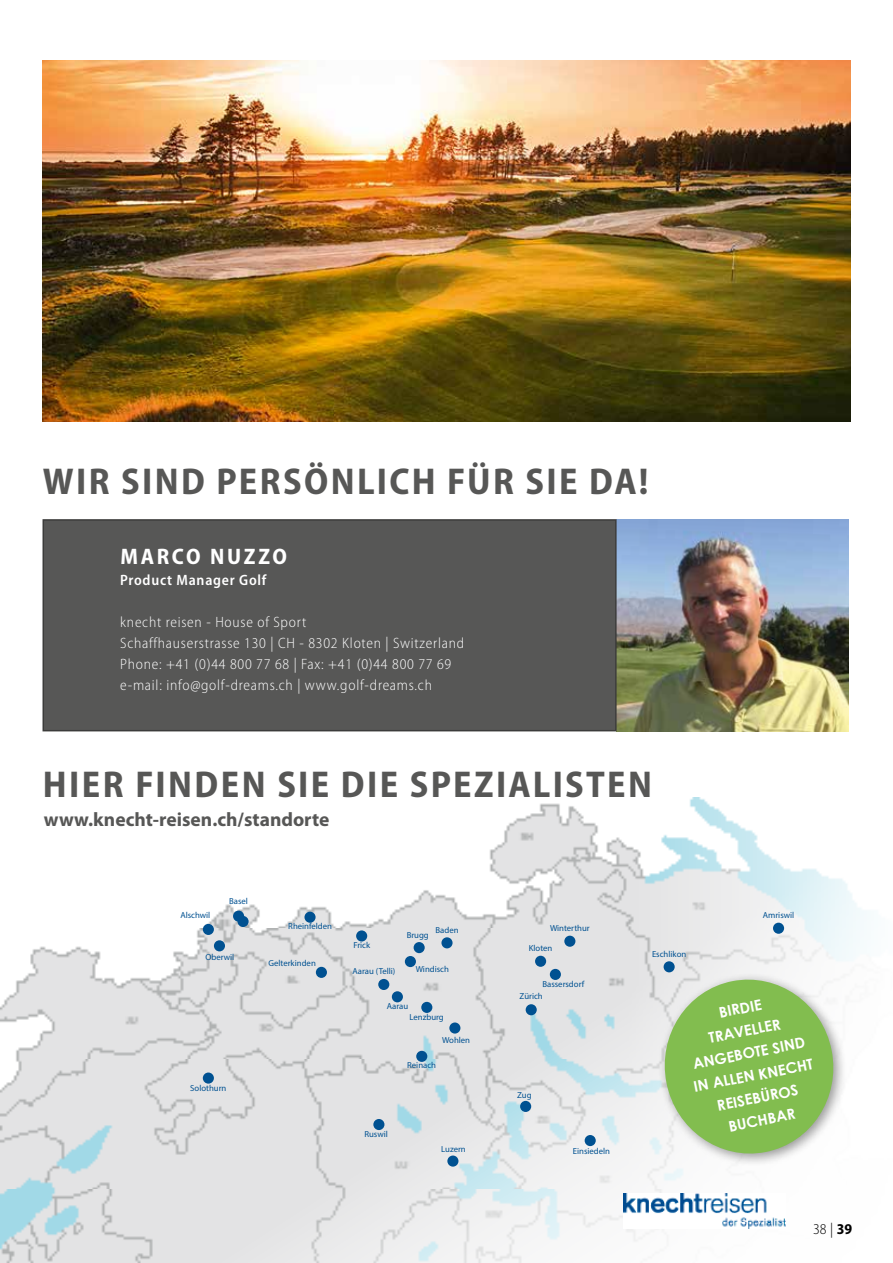
<style>
.page{position:relative;width:893px;height:1263px;background:#fff}
.page>*{position:absolute;margin:0;border:0;box-sizing:border-box;transform-origin:0 0}
.t1{font:700 semi-condensed 37.5px "Myriad Pro";letter-spacing:.065em;color:#575756}
.t2{font:700 semi-condensed 22.5px "Myriad Pro";letter-spacing:.115em;color:#fff}
.t3{font:700 19.5px "Myriad Pro";color:#575756}
.t4{font:300 semi-condensed 15px/21px "Myriad Pro";letter-spacing:.05em;color:#fff}
.t5{font:600 semi-condensed 15px "Myriad Pro";letter-spacing:.05em;color:#fff}
.t6{font:300 semi-condensed 15px "Myriad Pro";color:#000}
.t7{font:700 14.7px/22.6px "Century Gothic";color:#fff;text-align:center}
.t8{font:8.7px "Myriad Pro";color:#005191}
.s1{font-weight:700}
</style>
<div class="page">
<img style="left:0;top:797px;width:867px;height:466px">
<div style="left:449px;top:1022px;width:11px;height:11px;background:#005191;border-radius:50%"></div>
<div style="left:585px;top:1135px;width:11px;height:11px;background:#005191;border-radius:50%"></div>
<div style="left:526px;top:1004px;width:11px;height:11px;background:#005191;border-radius:50%"></div>
<div style="left:550px;top:969px;width:11px;height:11px;background:#005191;border-radius:50%"></div>
<div style="left:535px;top:956px;width:11px;height:11px;background:#005191;border-radius:50%"></div>
<div style="left:564px;top:936px;width:11px;height:11px;background:#005191;border-radius:50%"></div>
<div style="left:664px;top:961px;width:11px;height:11px;background:#005191;border-radius:50%"></div>
<div style="left:773px;top:923px;width:11px;height:11px;background:#005191;border-radius:50%"></div>
<div style="left:416px;top:1051px;width:11px;height:11px;background:#005191;border-radius:50%"></div>
<div style="left:373px;top:1119px;width:11px;height:11px;background:#005191;border-radius:50%"></div>
<div style="left:447px;top:1155px;width:11px;height:11px;background:#005191;border-radius:50%"></div>
<div style="left:421px;top:1002px;width:11px;height:11px;background:#005191;border-radius:50%"></div>
<div style="left:392px;top:991px;width:11px;height:11px;background:#005191;border-radius:50%"></div>
<div style="left:405px;top:956px;width:11px;height:11px;background:#005191;border-radius:50%"></div>
<div style="left:414px;top:942px;width:11px;height:11px;background:#005191;border-radius:50%"></div>
<div style="left:441px;top:937px;width:12px;height:11px;background:#005191;border-radius:50%"></div>
<div style="left:356px;top:930px;width:11px;height:11px;background:#005191;border-radius:50%"></div>
<div style="left:304px;top:912px;width:12px;height:11px;background:#005191;border-radius:50%"></div>
<div style="left:233px;top:910px;width:11px;height:12px;background:#005191;border-radius:50%"></div>
<div style="left:203px;top:1072px;width:11px;height:12px;background:#005191;border-radius:50%"></div>
<div style="left:378px;top:979px;width:11px;height:11px;background:#005191;border-radius:50%"></div>
<div style="left:238px;top:916px;width:11px;height:11px;background:#005191;border-radius:50%"></div>
<div style="left:203px;top:924px;width:11px;height:11px;background:#005191;border-radius:50%"></div>
<div style="left:214px;top:940px;width:11px;height:11px;background:#005191;border-radius:50%"></div>
<div style="left:316px;top:967px;width:11px;height:11px;background:#005191;border-radius:50%"></div>
<div style="left:520px;top:1101px;width:11px;height:11px;background:#005191;border-radius:50%"></div>
<div style="left:657px;top:973px;width:190px;height:194px;background:#fbfbfb"></div>
<svg style="left:657px;top:972px;width:184px;height:189px"></svg>
<img style="left:43px;top:60px;width:807px;height:362px">
<img style="left:617px;top:520px;width:232px;height:211px">
<div style="left:43px;top:519px;width:574px;height:212px;background:#575756;border:2px solid #3c3c3b"></div>
<img style="left:624px;top:1193px;width:162px;height:35px">
<h1 class="t1" style="left:43px;top:461px;width:607px">WIR SIND PERSÖNLICH FÜR SIE DA!</h1>
<h2 class="t2" style="left:120px;top:543px;width:168px">MARCO NUZZO</h2>
<h3 class="t5" style="left:120px;top:571px;width:148px">Product Manager Golf</h3>
<h3 class="t4" style="left:120px;top:611px;width:345px">knecht reisen - House of Sport<br>Schaffhauserstrasse 130 | CH - 8302 Kloten | Switzerland Phone: +41 (0)44 800 77 68 | Fax: +41 (0)44 800 77 69 e-mail: info@golf-dreams.ch | www.golf-dreams.ch</h3>
<h1 class="t1" style="left:43px;top:764px;width:611px">HIER FINDEN SIE DIE SPEZIALISTEN</h1>
<h3 class="t3" style="left:44px;top:806px;width:287px">www.knecht-reisen.ch/standorte</h3>
<p class="t8" style="left:229px;top:896px;width:20px">Basel</p>
<p class="t8" style="left:180px;top:910px;width:31px">Alschwil</p>
<p class="t8" style="left:205px;top:952px;width:30px">Oberwil</p>
<p class="t8" style="left:190px;top:1082px;width:38px">Solothurn</p>
<p class="t8" style="left:288px;top:921px;width:45px">Rheinfelden</p>
<p class="t8" style="left:268px;top:957px;width:49px">Gelterkinden</p>
<p class="t8" style="left:353px;top:940px;width:18px">Frick</p>
<p class="t8" style="left:353px;top:965px;width:44px">Aarau (Telli)</p>
<p class="t8" style="left:435px;top:925px;width:25px">Baden</p>
<p class="t8" style="left:407px;top:930px;width:24px">Brugg</p>
<p class="t8" style="left:416px;top:963px;width:35px">Windisch</p>
<p class="t8" style="left:387px;top:1001px;width:23px">Aarau</p>
<p class="t8" style="left:409px;top:1011px;width:36px">Lenzburg</p>
<p class="t8" style="left:442px;top:1034px;width:29px">Wohlen</p>
<p class="t8" style="left:407px;top:1060px;width:30px">Reinach</p>
<p class="t8" style="left:364px;top:1128px;width:25px">Ruswil</p>
<p class="t8" style="left:441px;top:1144px;width:26px">Luzern</p>
<p class="t8" style="left:550px;top:923px;width:41px">Winterthur</p>
<p class="t8" style="left:529px;top:943px;width:25px">Kloten</p>
<p class="t8" style="left:542px;top:979px;width:43px">Bassersdorf</p>
<p class="t8" style="left:520px;top:991px;width:25px">Zürich</p>
<p class="t8" style="left:517px;top:1090px;width:16px">Zug</p>
<p class="t8" style="left:573px;top:1145px;width:39px">Einsiedeln</p>
<p class="t8" style="left:652px;top:948px;width:36px">Eschlikon</p>
<p class="t8" style="left:763px;top:910px;width:33px">Amriswil</p>
<h3 class="t7" style="left:678px;top:1008px;width:123px;rotate:-11deg">BIRDIE<br>TRAVELLER<br>ANGEBOTE SIND<br>IN ALLEN KNECHT<br>REISEBÜROS<br>BUCHBAR</h3>
<h3 class="t6" style="left:813px;top:1221px;width:41px">38 | <span class="s1">39</span></h3>
</div>
